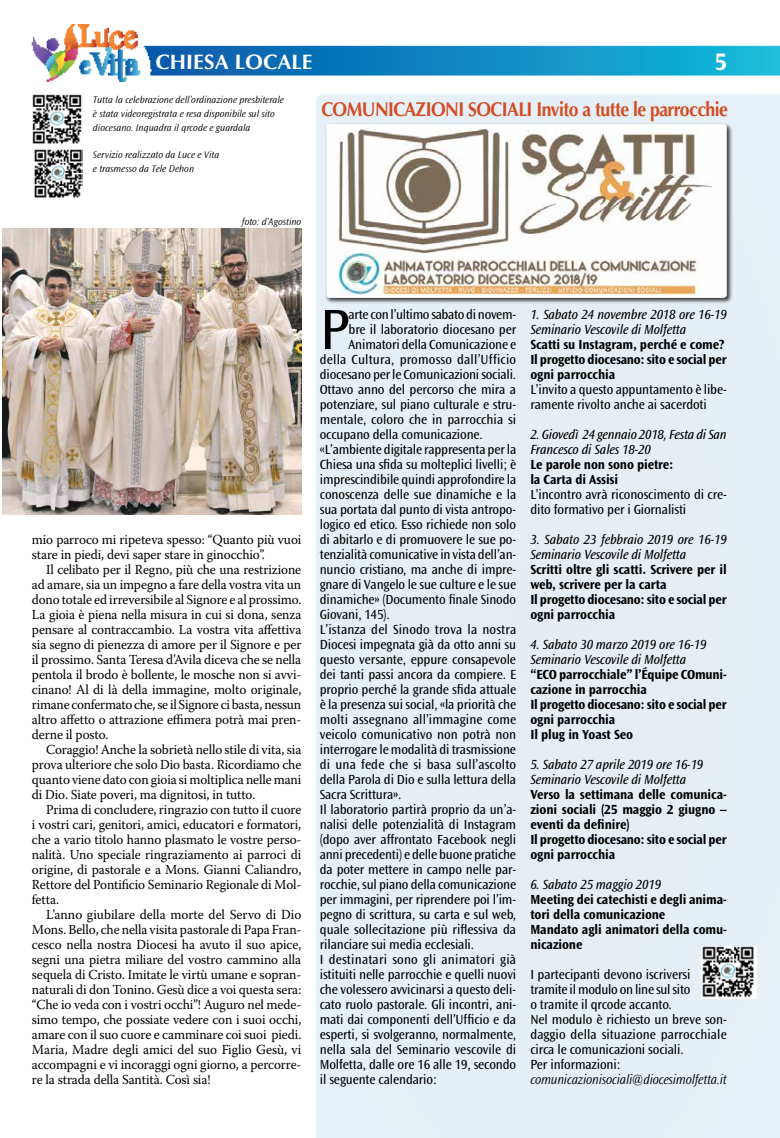
<style>
.page{position:relative;width:780px;height:1138px;background:#fff}
.page>*{position:absolute;margin:0;border:0;box-sizing:border-box;transform-origin:0 0}
.t1{font:59.25px "Ocean Sans Std";color:#000;scale:.95 1}
.t2{font:700 25px "Ocean Sans Std";color:#fff;scale:.95 1}
.t3{font:700 21.25px "Optimum";color:#fff}
.t4{font:700 20px "Optima LT Std";letter-spacing:-.03em;color:#d34b22;scale:.88 1}
.t5{font:13.75px/15px "Ocean Sans Std";letter-spacing:-.01em;color:#000;scale:.95 1}
.t6{font:13.75px/15px "Warnock Pro";letter-spacing:-.01em;color:#000;text-align:justify;scale:.96 1}
.t7{font:700 13.75px/15px "Ocean Sans Std";letter-spacing:-.01em;color:#000;scale:.95 1}
.t8{font:italic 13.75px/15px "Ocean Sans Std";letter-spacing:-.01em;color:#000;scale:.95 1}
.t9{font:13.75px "Ocean Sans Std";letter-spacing:.015em;color:#000;scale:.95 1}
.t10{font:13.75px "Ocean Sans Std";letter-spacing:.01em;color:#000;scale:.95 1}
.t11{font:italic 300 13.75px "Ocean Sans Std";letter-spacing:-.015em;color:#000;scale:.95 1}
.t12{font:italic 300 10px/13.8px "Ocean Sans Std";color:#000}
</style>
<div class="page">
<img style="left:32px;top:25px;width:748px;height:56px">
<div style="left:315px;top:94px;width:465px;height:1043px;background:#e6eff4"></div>
<div style="left:325px;top:123px;width:408px;height:181px;background:#000;opacity:.75"></div>
<img style="left:326px;top:124px;width:400px;height:174px">
<img style="left:701px;top:946px;width:55px;height:52px">
<img style="left:32px;top:94px;width:50px;height:50px">
<img style="left:34px;top:149px;width:48px;height:49px">
<img style="left:3px;top:228px;width:298px;height:286px">
<h3 class="t3" style="left:155px;top:49px;width:159px">CHIESA LOCALE</h3>
<p class="t12" style="left:93px;top:93px;width:192px">Tutta la celebrazione dell’ordinazione presbiterale è stata videoregistrata e resa disponibile sul sito diocesano. Inquadra il qrcode e guardala</p>
<p class="t12" style="left:93px;top:148px;width:128px">Servizio realizzato da Luce e Vita e trasmesso da Tele Dehon</p>
<h2 class="t2" style="left:714px;top:48px;width:14px">5</h2>
<h3 class="t4" style="left:321px;top:98px;width:463px">comunicazioni soc ial i I nvito a tutte le parrocchie</h3>
<p class="t12" style="left:242px;top:215px;width:61px">foto: d’Agostino</p>
<p class="t6" style="left:32px;top:532px;width:282px">mio parroco mi ripeteva spesso: “Quanto più vuoi stare in piedi, devi saper stare in ginocchio”.</p>
<p class="t6" style="left:32px;top:562px;width:282px;text-indent:14px">Il celibato per il Regno, più che una restrizione ad amare, sia un impegno a fare della vostra vita un dono totale ed irreversibile al Signore e al prossimo.<br>La gioia è piena nella misura in cui si dona, senza pensare al contraccambio. La vostra vita affettiva sia segno di pienezza di amore per il Signore e per il prossimo. Santa Teresa d’Avila diceva che se nella pentola il brodo è bollente, le mosche non si avvi&shy;cinano! Al di là della immagine, molto originale, rimane confermato che, se il Signore ci basta, nessun altro affetto o attrazione effimera potrà mai pren&shy;derne il posto.</p>
<p class="t6" style="left:32px;top:742px;width:282px;text-indent:14px">Coraggio! Anche la sobrietà nello stile di vita, sia prova ulteriore che solo Dio basta. Ricordiamo che quanto viene dato con gioia si moltiplica nelle mani di Dio. Siate poveri, ma dignitosi, in tutto.</p>
<p class="t6" style="left:32px;top:802px;width:282px;text-indent:14px">Prima di concludere, ringrazio con tutto il cuore i vostri cari, genitori, amici, educatori e formatori, che a vario titolo hanno plasmato le vostre perso&shy;nalità. Uno speciale ringraziamento ai parroci di origine, di pastorale e a Mons. Gianni Caliandro, Rettore del Pontificio Seminario Regionale di Mol&shy;fetta.</p>
<p class="t6" style="left:32px;top:907px;width:282px;text-indent:14px">L’anno giubilare della morte del Servo di Dio Mons. Bello, che nella visita pastorale di Papa Fran&shy;cesco nella nostra Diocesi ha avuto il suo apice, segni una pietra miliare del vostro cammino alla sequela di Cristo. Imitate le virtù umane e sopran&shy;naturali di don Tonino. Gesù dice a voi questa sera: “Che io veda con i vostri occhi”! Auguro nel mede&shy;simo tempo, che possiate vedere con i suoi occhi, amare con il suo cuore e camminare coi suoi piedi.<br>Maria, Madre degli amici del suo Figlio Gesù, vi accompagni e vi incoraggi ogni giorno, a percorre&shy;re la strada della Santità. Così sia!</p>
<h1 class="t1" style="left:320px;top:297px;width:32px">P</h1>
<p class="t5" style="left:348px;top:307px;width:178px">arte con l’ultimo sabato di novem-</p>
<p class="t5" style="left:348px;top:322px;width:178px">bre il laboratorio diocesano per</p>
<p class="t5" style="left:348px;top:337px;width:178px">Animatori della Comunicazione e</p>
<p class="t9" style="left:320px;top:352px;width:208px">della Cultura, promosso dall’Ufficio</p>
<p class="t5" style="left:320px;top:367px;width:208px">diocesano per le Comunicazioni sociali.</p>
<p class="t5" style="left:320px;top:382px;width:208px">Ottavo anno del percorso che mira a</p>
<p class="t5" style="left:320px;top:397px;width:208px">potenziare, sul piano culturale e stru-</p>
<p class="t5" style="left:320px;top:412px;width:208px">mentale, coloro che in parrocchia si</p>
<p class="t5" style="left:320px;top:427px;width:173px">occupano della comunicazione.</p>
<p class="t5" style="left:320px;top:442px;width:208px">«L’ambiente digitale rappresenta per la</p>
<p class="t5" style="left:320px;top:457px;width:208px">Chiesa una sfida su molteplici livelli; è</p>
<p class="t5" style="left:320px;top:472px;width:208px">imprescindibile quindi approfondire la</p>
<p class="t5" style="left:320px;top:487px;width:208px">conoscenza delle sue dinamiche e la</p>
<p class="t5" style="left:320px;top:502px;width:208px">sua portata dal punto di vista antropo-</p>
<p class="t5" style="left:320px;top:517px;width:208px">logico ed etico. Esso richiede non solo</p>
<p class="t5" style="left:320px;top:532px;width:208px">di abitarlo e di promuovere le sue po-</p>
<p class="t5" style="left:320px;top:547px;width:208px">tenzialità comunicative in vista dell’an-</p>
<p class="t5" style="left:320px;top:562px;width:208px">nuncio cristiano, ma anche di impre-</p>
<p class="t5" style="left:320px;top:577px;width:208px">gnare di Vangelo le sue culture e le sue</p>
<p class="t5" style="left:320px;top:592px;width:208px">dinamiche» (Documento finale Sinodo</p>
<p class="t5" style="left:320px;top:607px;width:75px">Giovani, 145).</p>
<p class="t10" style="left:320px;top:622px;width:208px">L’istanza del Sinodo trova la nostra</p>
<p class="t5" style="left:320px;top:637px;width:208px">Diocesi impegnata già da otto anni su</p>
<p class="t5" style="left:320px;top:652px;width:208px">questo versante, eppure consapevole</p>
<p class="t5" style="left:320px;top:667px;width:208px">dei tanti passi ancora da compiere. E</p>
<p class="t5" style="left:320px;top:682px;width:208px">proprio perché la grande sfida attuale</p>
<p class="t5" style="left:320px;top:697px;width:208px">è la presenza sui social, «la priorità che</p>
<p class="t5" style="left:320px;top:712px;width:208px">molti assegnano all’immagine come</p>
<p class="t5" style="left:320px;top:727px;width:208px">veicolo comunicativo non potrà non</p>
<p class="t5" style="left:320px;top:742px;width:208px">interrogare le modalità di trasmissione</p>
<p class="t10" style="left:320px;top:757px;width:208px">di una fede che si basa sull’ascolto</p>
<p class="t5" style="left:320px;top:772px;width:208px">della Parola di Dio e sulla lettura della</p>
<p class="t5" style="left:320px;top:787px;width:88px">Sacra Scrittura».</p>
<p class="t5" style="left:320px;top:802px;width:208px">Il laboratorio partirà proprio da un’a-</p>
<p class="t5" style="left:320px;top:817px;width:208px">nalisi delle potenzialità di Instagram</p>
<p class="t5" style="left:320px;top:832px;width:208px">(dopo aver affrontato Facebook negli</p>
<p class="t5" style="left:320px;top:847px;width:208px">anni precedenti) e delle buone pratiche</p>
<p class="t5" style="left:320px;top:862px;width:208px">da poter mettere in campo nelle par-</p>
<p class="t5" style="left:320px;top:877px;width:208px">rocchie, sul piano della comunicazione</p>
<p class="t5" style="left:320px;top:892px;width:208px">per immagini, per riprendere poi l’im-</p>
<p class="t5" style="left:320px;top:907px;width:208px">pegno di scrittura, su carta e sul web,</p>
<p class="t5" style="left:320px;top:922px;width:208px">quale sollecitazione più riflessiva da</p>
<p class="t5" style="left:320px;top:937px;width:164px">rilanciare sui media ecclesiali.</p>
<p class="t9" style="left:320px;top:952px;width:208px">I destinatari sono gli animatori già</p>
<p class="t5" style="left:320px;top:967px;width:208px">istituiti nelle parrocchie e quelli nuovi</p>
<p class="t5" style="left:320px;top:982px;width:208px">che volessero avvicinarsi a questo deli-</p>
<p class="t5" style="left:320px;top:997px;width:208px">cato ruolo pastorale. Gli incontri, ani-</p>
<p class="t5" style="left:320px;top:1012px;width:208px">mati dai componenti dell’Ufficio e da</p>
<p class="t5" style="left:320px;top:1027px;width:208px">esperti, si svolgeranno, normalmente,</p>
<p class="t5" style="left:320px;top:1042px;width:208px">nella sala del Seminario vescovile di</p>
<p class="t5" style="left:320px;top:1057px;width:208px">Molfetta, dalle ore 16 alle 19, secondo</p>
<p class="t5" style="left:320px;top:1072px;width:125px">il seguente calendario:</p>
<p class="t8" style="left:530px;top:307px;width:208px">1. Sabato 24 novembre 2018 ore 16-19<br>Seminario Vescovile di Molfetta</p>
<p class="t7" style="left:530px;top:337px;width:208px">Scatti su Instagram, perché e come?<br>Il progetto diocesano: sito e social per ogni parrocchia</p>
<p class="t5" style="left:530px;top:382px;width:208px">L’invito a questo appuntamento è libe&shy;ramente rivolto anche ai sacerdoti</p>
<p class="t8" style="left:530px;top:427px;width:208px">2. Giovedì 24 gennaio 2018, Festa di San<br>Francesco di Sales 18-20</p>
<p class="t7" style="left:530px;top:457px;width:152px">Le parole non sono pietre: la Carta di Assisi</p>
<p class="t5" style="left:530px;top:487px;width:208px">L’incontro avrà riconoscimento di cre&shy;dito formativo per i Giornalisti</p>
<p class="t8" style="left:530px;top:532px;width:208px">3. Sabato 23 febbraio 2019 ore 16-19<br>Seminario Vescovile di Molfetta</p>
<p class="t7" style="left:530px;top:562px;width:208px">Scritti oltre gli scatti. Scrivere per il web, scrivere per la carta<br>Il progetto diocesano: sito e social per ogni parrocchia</p>
<p class="t8" style="left:530px;top:637px;width:187px">4. Sabato 30 marzo 2019 ore 16-19<br>Seminario Vescovile di Molfetta</p>
<p class="t7" style="left:530px;top:667px;width:208px">“ECO parrocchiale” l’Équipe COmuni&shy;cazione in parrocchia<br>Il progetto diocesano: sito e social per ogni parrocchia<br>Il plug in Yoast Seo</p>
<p class="t8" style="left:530px;top:757px;width:183px">5. Sabato 27 aprile 2019 ore 16-19<br>Seminario Vescovile di Molfetta</p>
<p class="t7" style="left:530px;top:787px;width:208px">Verso la settimana delle comunica&shy;zioni sociali (25 maggio 2 giugno – eventi da definire)<br>Il progetto diocesano: sito e social per ogni parrocchia</p>
<p class="t8" style="left:530px;top:877px;width:139px">6. Sabato 25 maggio 2019</p>
<p class="t7" style="left:530px;top:892px;width:208px">Meeting dei catechisti e degli anima&shy;tori della comunicazione<br>Mandato agli animatori della comu&shy;nicazione</p>
<p class="t5" style="left:530px;top:967px;width:208px">I partecipanti devono iscriversi tramite il modulo on line sul sito<br>o tramite il qrcode accanto.<br>Nel modulo è richiesto un breve son&shy;daggio della situazione parrocchiale circa le comunicazioni sociali.<br>Per informazioni:</p>
<p class="t11" style="left:530px;top:1072px;width:208px">comunicazionisociali@diocesimolfetta.it</p>
</div>
